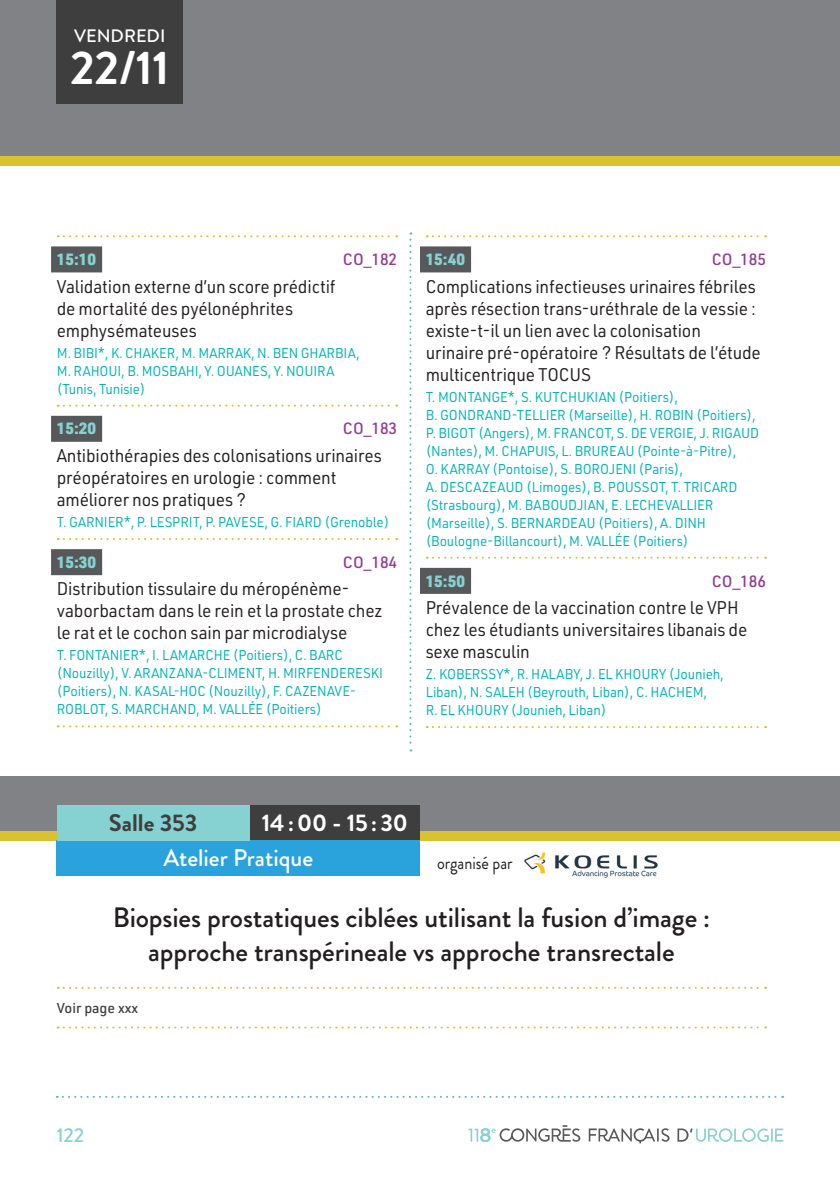
<style>
.page{position:relative;width:840px;height:1191px;background:#fff}
.page>*{position:absolute;margin:0;border:0;box-sizing:border-box;transform-origin:0 0}
.t1{font:700 47.2px "Brandon Grotesque";color:#fff}
.t2{font:500 28px/33.6px "Brandon Grotesque";letter-spacing:-.005em;color:#231f20;text-align:center}
.t3{font:500 24px "Brandon Grotesque";color:#fff}
.t4{font:700 24px "Brandon Grotesque";color:#fff}
.t5{font:700 24px "Brandon Grotesque";color:#3e3e3f}
.t6{font:500 20px "Brandon Grotesque";color:#86d1d1}
.t7{font:18px/22px "URWDIN";letter-spacing:-.01em;color:#231f20;scale:.95 1}
.t8{font:18px "Brandon Grotesque";color:#231f20;scale:.9 1}
.t9{font:500 18px "Brandon Grotesque";color:#fff}
.t10{font:500 16px "URWDIN";color:#943b92}
.t11{font:900 16px "URWDIN";color:#86d1d1}
.t12{font:14px/18px "URWDIN";letter-spacing:-.01em;color:#00b4b5;scale:.95 1}
.t13{font:500 14px "URWDIN";color:#3e3e3f}
</style>
<div class="page">
<svg style="left:57px;top:1095px;width:725px;height:2px"></svg>
<div style="left:0;top:0;width:839px;height:166px;background:#808285"></div>
<div style="left:0;top:156px;width:839px;height:10px;background:#d9c130"></div>
<div style="left:57px;top:0;width:126px;height:104px;background:#3e3e3f"></div>
<svg style="left:677px;top:1128px;width:105px;height:14px"></svg>
<svg style="left:588px;top:1128px;width:81px;height:15px"></svg>
<svg style="left:468px;top:1125px;width:112px;height:16px"></svg>
<div style="left:0;top:776px;width:839px;height:64px;background:#808285"></div>
<div style="left:0;top:831px;width:839px;height:9px;background:#d9c130"></div>
<div style="left:249px;top:805px;width:171px;height:35px;background:#3e3e3f"></div>
<div style="left:57px;top:840px;width:363px;height:35px;background:#2aa2db"></div>
<div style="left:57px;top:805px;width:192px;height:35px;background:#86d1d1"></div>
<svg style="left:58px;top:986px;width:707px;height:2px"></svg>
<img style="left:524px;top:852px;width:134px;height:26px">
<svg style="left:58px;top:1026px;width:707px;height:2px"></svg>
<svg style="left:58px;top:235px;width:339px;height:2px"></svg>
<div style="left:51px;top:246px;width:51px;height:26px;background:#57585a"></div>
<svg style="left:58px;top:405px;width:339px;height:2px"></svg>
<div style="left:51px;top:416px;width:51px;height:26px;background:#57585a"></div>
<svg style="left:58px;top:538px;width:339px;height:2px"></svg>
<div style="left:51px;top:549px;width:51px;height:26px;background:#57585a"></div>
<svg style="left:58px;top:725px;width:339px;height:2px"></svg>
<svg style="left:426px;top:235px;width:339px;height:2px"></svg>
<div style="left:420px;top:246px;width:51px;height:26px;background:#57585a"></div>
<svg style="left:426px;top:557px;width:339px;height:2px"></svg>
<div style="left:420px;top:568px;width:51px;height:26px;background:#57585a"></div>
<svg style="left:426px;top:726px;width:339px;height:2px"></svg>
<svg style="left:409px;top:232px;width:2px;height:519px"></svg>
<p class="t9" style="left:74px;top:24px;width:93px">VENDREDI</p>
<h1 class="t1" style="left:70px;top:35px;width:101px">22/11</h1>
<p class="t11" style="left:57px;top:248px;width:41px">15:10</p>
<p class="t10" style="left:343px;top:249px;width:56px">CO_182</p>
<p class="t7" style="left:57px;top:275px;width:295px">Validation externe d’un score prédictif de mortalité des pyélonéphrites emphysémateuses</p>
<p class="t12" style="left:57px;top:343px;width:320px">M. BIBI*, K. CHAKER, M. MARRAK, N. BEN GHARBIA,<br>M. RAHOUI, B. MOSBAHI, Y. OUANES, Y. NOUIRA (Tunis, Tunisie)</p>
<p class="t11" style="left:57px;top:417px;width:41px">15:20</p>
<p class="t10" style="left:343px;top:418px;width:56px">CO_183</p>
<p class="t7" style="left:57px;top:444px;width:343px">Antibiothérapies des colonisations urinaires préopératoires en urologie : comment améliorer nos pratiques ?</p>
<p class="t12" style="left:57px;top:512px;width:351px">T. GARNIER*, P. LESPRIT, P. PAVESE, G. FIARD (Grenoble)</p>
<p class="t11" style="left:57px;top:551px;width:41px">15:30</p>
<p class="t10" style="left:343px;top:551px;width:56px">CO_184</p>
<p class="t7" style="left:57px;top:577px;width:344px">Distribution tissulaire du méropénème&shy;vaborbactam dans le rein et la prostate chez le rat et le cochon sain par microdialyse</p>
<p class="t12" style="left:57px;top:646px;width:345px">T. FONTANIER*, I. LAMARCHE (Poitiers), C. BARC (Nouzilly), V. ARANZANA-CLIMENT, H. MIRFENDERESKI (Poitiers), N. KASAL-HOC (Nouzilly), F. CAZENAVE-ROBLOT, S. MARCHAND, M. VALLÉE (Poitiers)</p>
<p class="t11" style="left:425px;top:248px;width:41px">15:40</p>
<p class="t10" style="left:711px;top:249px;width:56px">CO_185</p>
<p class="t7" style="left:425px;top:275px;width:354px">Complications infectieuses urinaires fébriles après résection trans-uréthrale de la vessie : existe-t-il un lien avec la colonisation urinaire pré-opératoire ? Résultats de l’étude multicentrique TOCUS</p>
<p class="t12" style="left:425px;top:387px;width:352px">T. MONTANGE*, S. KUTCHUKIAN (Poitiers),<br>B. GONDRAND-TELLIER (Marseille), H. ROBIN (Poitiers), P. BIGOT (Angers), M. FRANCOT, S. DE VERGIE, J. RIGAUD (Nantes), M. CHAPUIS, L. BRUREAU (Pointe-à-Pitre),<br>O. KARRAY (Pontoise), S. BOROJENI (Paris),<br>A. DESCAZEAUD (Limoges), B. POUSSOT, T. TRICARD (Strasbourg), M. BABOUDJIAN, E. LECHEVALLIER (Marseille), S. BERNARDEAU (Poitiers), A. DINH (Boulogne-Billancourt), M. VALLÉE (Poitiers)</p>
<p class="t11" style="left:425px;top:569px;width:41px">15:50</p>
<p class="t10" style="left:711px;top:570px;width:56px">CO_186</p>
<p class="t7" style="left:425px;top:596px;width:340px">Prévalence de la vaccination contre le VPH chez les étudiants universitaires libanais de sexe masculin</p>
<p class="t12" style="left:425px;top:664px;width:315px">Z. KOBERSSY*, R. HALABY, J. EL KHOURY (Jounieh,<br>Liban), N. SALEH (Beyrouth, Liban), C. HACHEM,<br>R. EL KHOURY (Jounieh, Liban)</p>
<h3 class="t5" style="left:109px;top:806px;width:90px">Salle 353</h3>
<h3 class="t4" style="left:261px;top:806px;width:148px">14:00 - 15:30</h3>
<h3 class="t3" style="left:163px;top:841px;width:151px">Atelier Pratique</h3>
<p class="t8" style="left:437px;top:850px;width:85px">organisé par</p>
<h2 class="t2" style="left:113px;top:901px;width:598px">Biopsies prostatiques ciblées utilisant la fusion d’image : approche transpérineale vs approche transrectale</h2>
<p class="t13" style="left:57px;top:998px;width:83px">Voir page xxx</p>
<h3 class="t6" style="left:57px;top:1121px;width:29px">122</h3>
</div>
